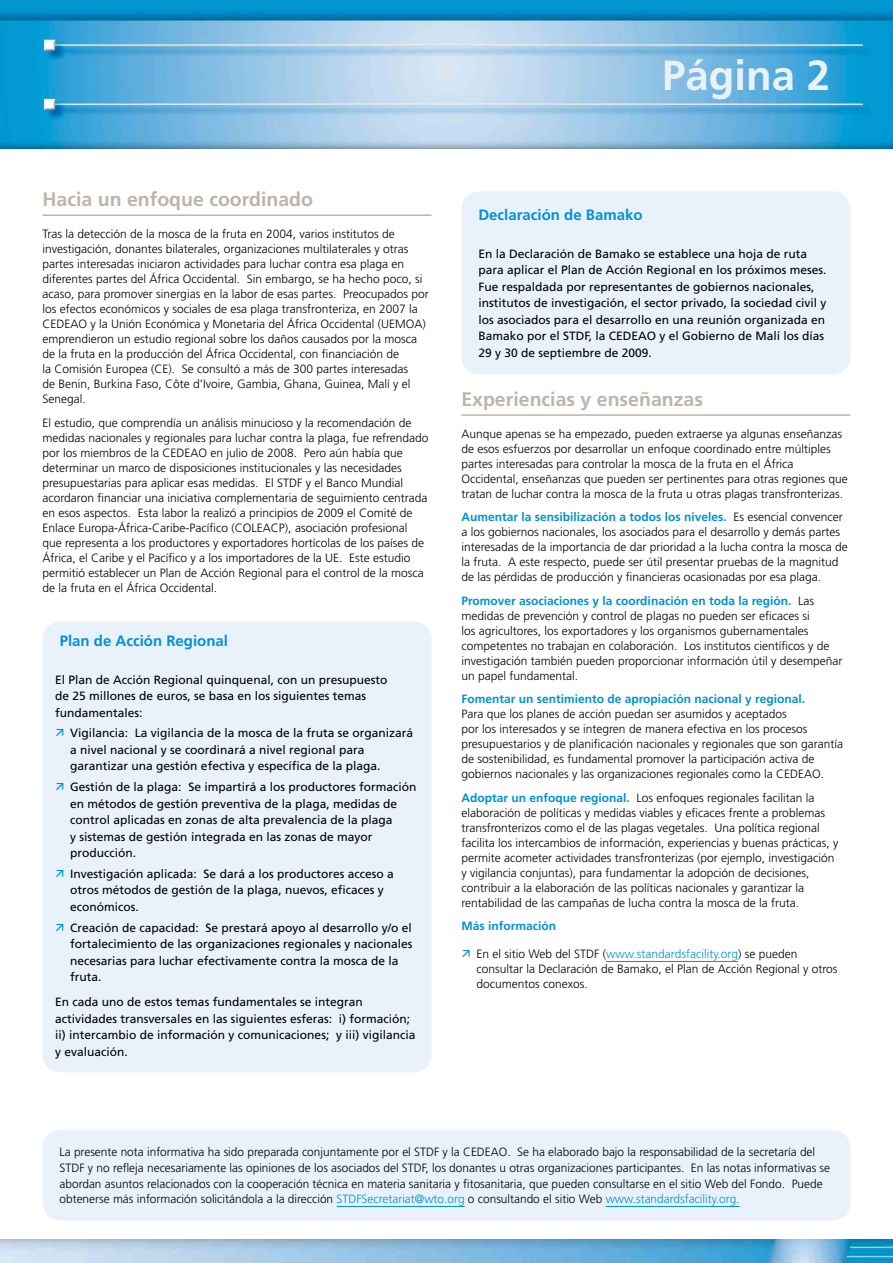
<style>
.page{position:relative;width:893px;height:1263px;background:#fff}
.page>*{position:absolute;margin:0;border:0;box-sizing:border-box;transform-origin:0 0}
.t1{font:700 42px "Frutiger LT Std";color:#e9f1fb}
.t2{font:700 19.5px "Frutiger LT Std";color:#bfb4aa}
.t3{font:700 15px "Frutiger LT Std";color:#0092d3}
.t4{font:300 12px/15px "Frutiger LT Std";color:#000}
.t5{font:12px/16.5px "Frutiger LT Std";color:#000}
.t6{font:700 12px "Frutiger LT Std";color:#0092d3}
.s1{font-weight:700;color:#0092d3}
.s2{color:#0092d3}
</style>
<div class="page">
<img style="left:0;top:0;width:893px;height:149px">
<img style="left:0;top:1240px;width:893px;height:23px">
<hr style="left:461px;top:414px;width:389px;height:2px;background:#bfb4aa">
<hr style="left:606px;top:961px;width:132px;height:1px;background:#0092d3">
<div style="left:43px;top:1130px;width:807px;height:90px;background:#e9f1fb;border-radius:18px"></div>
<hr style="left:337px;top:1206px;width:128px;height:1px;background:#0092d3">
<hr style="left:606px;top:1206px;width:134px;height:1px;background:#0092d3">
<hr style="left:43px;top:214px;width:389px;height:2px;background:#bfb4aa">
<div style="left:461px;top:191px;width:389px;height:183px;background:#e9f1fb;border-radius:18px"></div>
<div style="left:43px;top:621px;width:389px;height:451px;background:#e9f1fb;border-radius:18px"></div>
<h1 class="t1" style="left:662px;top:51px;width:170px">Página 2</h1>
<h2 class="t2" style="left:43px;top:188px;width:272px">Hacia un enfoque coordinado</h2>
<p class="t4" style="left:43px;top:227px;width:388px">Tras la detección de la mosca de la fruta en 2004, varios institutos de investigación, donantes bilaterales, organizaciones multilaterales y otras partes interesadas iniciaron actividades para luchar contra esa plaga en diferentes partes del África Occidental. Sin embargo, se ha hecho poco, si acaso, para promover sinergias en la labor de esas partes. Preocupados por los efectos económicos y sociales de esa plaga transfronteriza, en 2007 la CEDEAO y la Unión Económica y Monetaria del África Occidental (UEMOA) emprendieron un estudio regional sobre los daños causados por la mosca de la fruta en la producción del África Occidental, con financiación de<br>la Comisión Europea (CE). Se consultó a más de 300 partes interesadas<br>de Benin, Burkina Faso, Côte d’Ivoire, Gambia, Ghana, Guinea, Malí y el Senegal.</p>
<p class="t4" style="left:43px;top:415px;width:388px">El estudio, que comprendía un análisis minucioso y la recomendación de medidas nacionales y regionales para luchar contra la plaga, fue refrendado por los miembros de la CEDEAO en julio de 2008. Pero aún había que determinar un marco de disposiciones institucionales y las necesidades presupuestarias para aplicar esas medidas. El STDF y el Banco Mundial acordaron financiar una iniciativa complementaria de seguimiento centrada en esos aspectos. Esta labor la realizó a principios de 2009 el Comité de Enlace Europa-África-Caribe-Pacífico (COLEACP), asociación profesional que representa a los productores y exportadores hortícolas de los países de África, el Caribe y el Pacífico y a los importadores de la UE. Este estudio permitió establecer un Plan de Acción Regional para el control de la mosca de la fruta en el África Occidental.</p>
<p class="t3" style="left:60px;top:631px;width:170px">Plan de Acción Regional</p>
<p class="t5" style="left:55px;top:671px;width:334px">El Plan de Acción Regional quinquenal, con un presupuesto de 25 millones de euros, se basa en los siguientes temas fundamentales:</p>
<p class="t5" style="left:70px;top:725px;width:344px">Vigilancia: La vigilancia de la mosca de la fruta se organizará a nivel nacional y se coordinará a nivel regional para garantizar una gestión efectiva y específica de la plaga.</p>
<p class="t5" style="left:70px;top:779px;width:348px">Gestión de la plaga: Se impartirá a los productores formación en métodos de gestión preventiva de la plaga, medidas de control aplicadas en zonas de alta prevalencia de la plaga<br>y sistemas de gestión integrada en las zonas de mayor producción.</p>
<p class="t5" style="left:70px;top:865px;width:325px">Investigación aplicada: Se dará a los productores acceso a otros métodos de gestión de la plaga, nuevos, eficaces y económicos.</p>
<p class="t5" style="left:70px;top:919px;width:344px">Creación de capacidad: Se prestará apoyo al desarrollo y/o el fortalecimiento de las organizaciones regionales y nacionales necesarias para luchar efectivamente contra la mosca de la fruta.</p>
<p class="t5" style="left:55px;top:994px;width:362px">En cada uno de estos temas fundamentales se integran actividades transversales en las siguientes esferas: i) formación; ii) intercambio de información y comunicaciones; y iii) vigilancia y evaluación.</p>
<p class="t3" style="left:478px;top:206px;width:166px">Declaración de Bamako</p>
<p class="t5" style="left:478px;top:245px;width:350px">En la Declaración de Bamako se establece una hoja de ruta para aplicar el Plan de Acción Regional en los próximos meses.<br>Fue respaldada por representantes de gobiernos nacionales, institutos de investigación, el sector privado, la sociedad civil y los asociados para el desarrollo en una reunión organizada en Bamako por el STDF, la CEDEAO y el Gobierno de Malí los días 29 y 30 de septiembre de 2009.</p>
<h2 class="t2" style="left:461px;top:388px;width:243px">Experiencias y enseñanzas</h2>
<p class="t4" style="left:461px;top:426px;width:388px">Aunque apenas se ha empezado, pueden extraerse ya algunas enseñanzas de esos esfuerzos por desarrollar un enfoque coordinado entre múltiples partes interesadas para controlar la mosca de la fruta en el África Occidental, enseñanzas que pueden ser pertinentes para otras regiones que tratan de luchar contra la mosca de la fruta u otras plagas transfronterizas.</p>
<p class="t4" style="left:461px;top:510px;width:388px"><span class="s1">Aumentar la sensibilización a todos los niveles.</span> Es esencial convencer a los gobiernos nacionales, los asociados para el desarrollo y demás partes interesadas de la importancia de dar prioridad a la lucha contra la mosca de la fruta. A este respecto, puede ser útil presentar pruebas de la magnitud de las pérdidas de producción y financieras ocasionadas por esa plaga.</p>
<p class="t4" style="left:461px;top:593px;width:382px"><span class="s1">Promover asociaciones y la coordinación en toda la región.</span> Las medidas de prevención y control de plagas no pueden ser eficaces si<br>los agricultores, los exportadores y los organismos gubernamentales competentes no trabajan en colaboración. Los institutos científicos y de investigación también pueden proporcionar información útil y desempeñar un papel fundamental.</p>
<p class="t6" style="left:461px;top:692px;width:345px">Fomentar un sentimiento de apropiación nacional y regional.</p>
<p class="t4" style="left:461px;top:707px;width:383px">Para que los planes de acción puedan ser asumidos y aceptados<br>por los interesados y se integren de manera efectiva en los procesos presupuestarios y de planificación nacionales y regionales que son garantía de sostenibilidad, es fundamental promover la participación activa de gobiernos nacionales y las organizaciones regionales como la CEDEAO.</p>
<p class="t4" style="left:461px;top:790px;width:379px"><span class="s1">Adoptar un enfoque regional.</span> Los enfoques regionales facilitan la elaboración de políticas y medidas viables y eficaces frente a problemas transfronterizos como el de las plagas vegetales. Una política regional facilita los intercambios de información, experiencias y buenas prácticas, y permite acometer actividades transfronterizas (por ejemplo, investigación y vigilancia conjuntas), para fundamentar la adopción de decisiones, contribuir a la elaboración de las políticas nacionales y garantizar la rentabilidad de las campañas de lucha contra la mosca de la fruta.</p>
<p class="t6" style="left:461px;top:919px;width:96px">Más información</p>
<p class="t4" style="left:476px;top:947px;width:363px">En el sitio Web del STDF (<span class="s2">www.standardsfacility.org</span>) se pueden consultar la Declaración de Bamako, el Plan de Acción Regional y otros documentos conexos.</p>
<p class="t4" style="left:60px;top:1144px;width:772px;line-height:15.8px">La presente nota informativa ha sido preparada conjuntamente por el STDF y la CEDEAO. Se ha elaborado bajo la responsabilidad de la secretaría del STDF y no refleja necesariamente las opiniones de los asociados del STDF, los donantes u otras organizaciones participantes. En las notas informativas se abordan asuntos relacionados con la cooperación técnica en materia sanitaria y fitosanitaria, que pueden consultarse en el sitio Web del Fondo. Puede obtenerse más información solicitándola a la dirección <span class="s2">STDFSecretariat@wto.org</span> o consultando el sitio Web <span class="s2">www.standardsfacility.org.</span></p>
</div>
